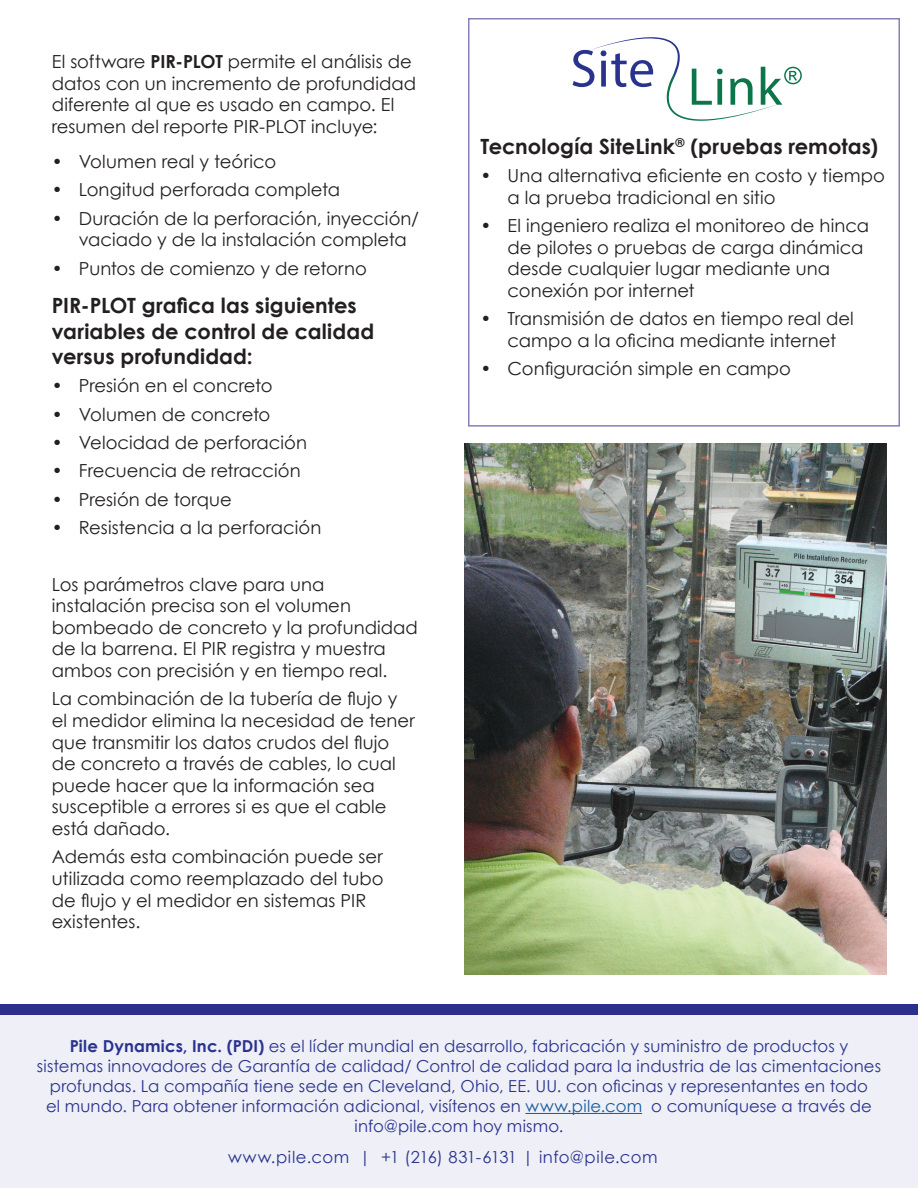
<style>
.page{position:relative;width:918px;height:1188px;background:#fff}
.page>*{position:absolute;margin:0;border:0;box-sizing:border-box;transform-origin:0 0}
.t1{font:700 21px/25.2px "Century Gothic";letter-spacing:.005em;color:#231f20}
.t2{font:18px/21.6px "Century Gothic";letter-spacing:.005em;color:#231f20}
.t3{font:16.5px/19.8px "Century Gothic";letter-spacing:.005em;color:#29338e;text-align:center}
.t4{font:16.5px "Century Gothic";letter-spacing:.035em;color:#29338e}
.s1{font-weight:700}
.s2{color:#175d9e}
</style>
<div class="page">
<div style="left:0;top:1013px;width:918px;height:175px;background:#efeff7"></div>
<div style="left:0;top:1004px;width:918px;height:11px;background:#2c308d"></div>
<img style="left:464px;top:444px;width:423px;height:531px">
<hr style="left:525px;top:1113px;width:117px;height:1px;background:#175d9e">
<div style="left:468px;top:18px;width:432px;height:409px;border:2px solid #8581ba"></div>
<svg style="left:573px;top:37px;width:229px;height:84px"></svg>
<p class="t2" style="left:52px;top:51px;width:366px">El software <span class="s1">PIR-PLOT</span> permite el análisis de datos con un incremento de profundidad diferente al que es usado en campo. El resumen del reporte PIR-PLOT incluye:</p>
<p class="t2" style="left:52px;top:150px;width:226px">• Volumen real y teórico</p>
<p class="t2" style="left:52px;top:179px;width:290px">• Longitud perforada completa</p>
<p class="t2" style="left:79px;top:207px;width:342px;text-indent:-27px">• Duración de la perforación, inyección/ vaciado y de la instalación completa</p>
<p class="t2" style="left:52px;top:257px;width:316px">• Puntos de comienzo y de retorno</p>
<p class="t1" style="left:52px;top:292px;width:324px">PIR-PLOT grafica las siguientes variables de control de calidad versus profundidad:</p>
<p class="t2" style="left:52px;top:375px;width:222px">• Presión en el concreto</p>
<p class="t2" style="left:52px;top:403px;width:220px">• Volumen de concreto</p>
<p class="t2" style="left:52px;top:431px;width:257px">• Velocidad de perforación</p>
<p class="t2" style="left:52px;top:460px;width:250px">• Frecuencia de retracción</p>
<p class="t2" style="left:52px;top:488px;width:181px">• Presión de torque</p>
<p class="t2" style="left:52px;top:516px;width:271px">• Resistencia a la perforación</p>
<p class="t2" style="left:52px;top:573px;width:368px">Los parámetros clave para una instalación precisa son el volumen bombeado de concreto y la profundidad de la barrena. El PIR registra y muestra ambos con precisión y en tiempo real.</p>
<p class="t2" style="left:52px;top:688px;width:365px">La combinación de la tubería de flujo y el medidor elimina la necesidad de tener que transmitir los datos crudos del flujo de concreto a través de cables, lo cual puede hacer que la información sea susceptible a errores si es que el cable está dañado.</p>
<p class="t2" style="left:52px;top:846px;width:333px">Además esta combinación puede ser utilizada como reemplazado del tubo de flujo y el medidor en sistemas PIR existentes.</p>
<p class="t1" style="left:481px;top:133px;width:399px">Tecnología SiteLink<sup>®</sup> (pruebas remotas)</p>
<p class="t2" style="left:508px;top:164px;width:379px;text-indent:-27px">• Una alternativa eficiente en costo y tiempo a la prueba tradicional en sitio</p>
<p class="t2" style="left:508px;top:214px;width:363px;text-indent:-27px">• El ingeniero realiza el monitoreo de hinca de pilotes o pruebas de carga dinámica desde cualquier lugar mediante una conexión por internet</p>
<p class="t2" style="left:481px;top:308px;width:375px;text-align:center">• Transmisión de datos en tiempo real del campo a la oficina mediante internet</p>
<p class="t2" style="left:481px;top:357px;width:312px">• Configuración simple en campo</p>
<p class="t3" style="left:37px;top:1036px;width:846px"><span class="s1">Pile Dynamics, Inc. (PDI)</span> es el líder mundial en desarrollo, fabricación y suministro de productos y sistemas innovadores de Garantía de calidad/ Control de calidad para la industria de las cimentaciones profundas. La compañía tiene sede en Cleveland, Ohio, EE. UU. con oficinas y representantes en todo<br>el mundo. Para obtener información adicional, visítenos en <span class="s2">www.pile.com</span> o comuníquese a través de info@pile.com hoy mismo.</p>
<p class="t4" style="left:228px;top:1145px;width:431px">www.pile.com | +1 (216) 831-6131 | info@pile.com</p>
</div>
